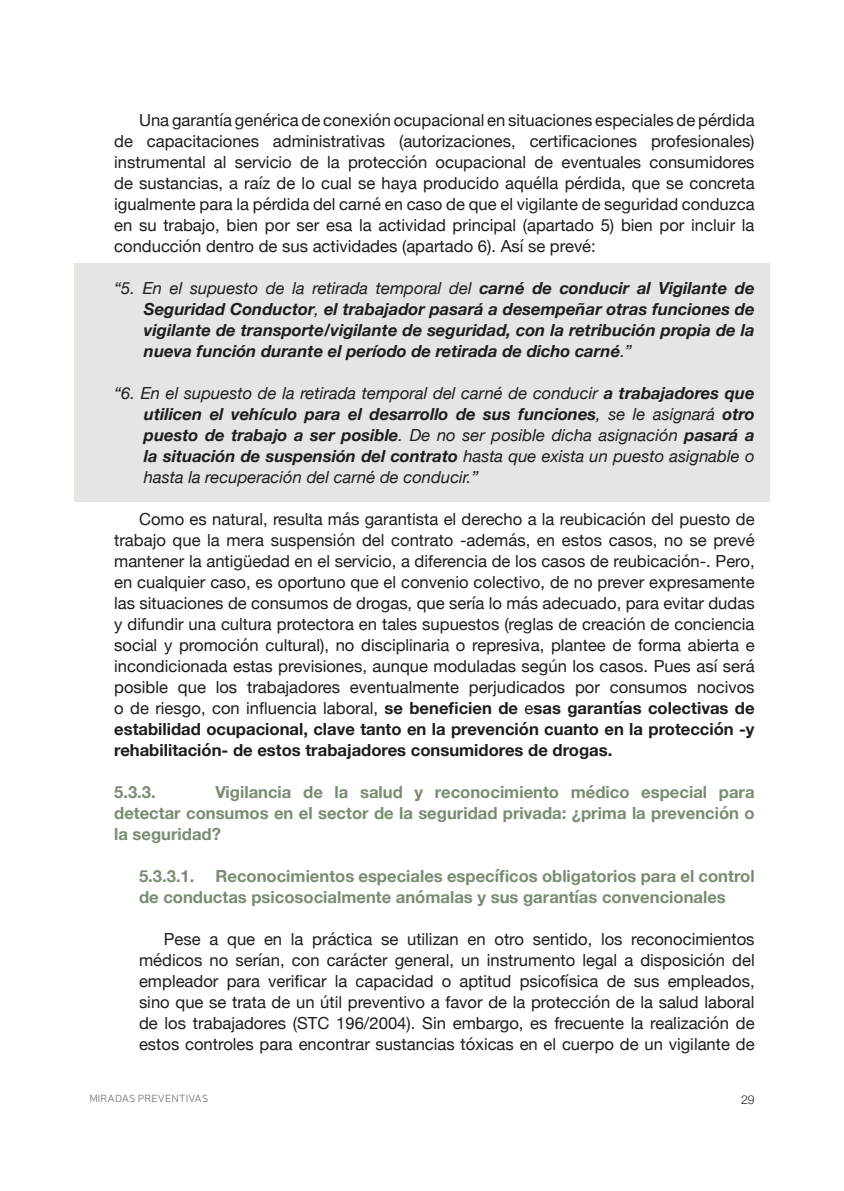
<style>
.page{position:relative;width:844px;height:1191px;background:#fff}
.page>*{position:absolute;margin:0;border:0;box-sizing:border-box;transform-origin:0 0}
.t1{font:16.62px/21px "Helvetica Neue";color:#1d1d1b;text-align:justify}
.t2{font:italic 16.62px/21px "Helvetica Neue";color:#1d1d1b;text-align:justify}
.t3{font:700 16.62px/21px "Helvetica Neue";color:#798c73;text-align:justify}
.t4{font:italic 700 16.62px/21px "Helvetica Neue";color:#1d1d1b;text-align:justify}
.t5{font:300 12.25px "Helvetica Neue";color:#1d1d1b}
.t6{font:300 10.5px "Neris";letter-spacing:.01em;color:#70706f}
.s1{font-weight:400}
.s2{font-weight:700}
</style>
<div class="page">
<div style="left:74px;top:263px;width:695px;height:112px;background:#e4e6e1"></div>
<div style="left:74px;top:368px;width:695px;height:133px;background:#e4e6e1"></div>
<p class="t1" style="left:114px;top:111px;width:641px;text-indent:25px">Una garantía genérica de conexión ocupacional en situaciones especiales de pérdida de capacitaciones administrativas (autorizaciones, certificaciones profesionales) instrumental al servicio de la protección ocupacional de eventuales consumidores de sustancias, a raíz de lo cual se haya producido aquélla pérdida, que se concreta igualmente para la pérdida del carné en caso de que el vigilante de seguridad conduzca en su trabajo, bien por ser esa la actividad principal (apartado 5) bien por incluir la conducción dentro de sus actividades (apartado 6). Así se prevé:</p>
<p class="t4" style="left:144px;top:278px;width:612px;text-indent:-30px"><span class="s1">“5. En el supuesto de la retirada temporal del</span> carné de conducir al Vigilante de Seguridad Conductor<span class="s1">,</span> el trabajador pasará a desempeñar otras funciones de vigilante de transporte/vigilante de seguridad, con la retribución propia de la nueva función durante el período de retirada de dicho carné<span class="s1">.”</span></p>
<p class="t2" style="left:144px;top:384px;width:612px;text-indent:-30px">“6. En el supuesto de la retirada temporal del carné de conducir <span class="s2">a trabajadores que utilicen el vehículo para el desarrollo de sus funciones</span>, se le asignará <span class="s2">otro puesto de trabajo a ser posible</span>. De no ser posible dicha asignación <span class="s2">pasará a la situación de suspensión del contrato</span> hasta que exista un puesto asignable o hasta la recuperación del carné de conducir.”</p>
<p class="t1" style="left:114px;top:509px;width:641px;text-indent:25px">Como es natural, resulta más garantista el derecho a la reubicación del puesto de trabajo que la mera suspensión del contrato -además, en estos casos, no se prevé mantener la antigüedad en el servicio, a diferencia de los casos de reubicación-. Pero, en cualquier caso, es oportuno que el convenio colectivo, de no prever expresamente las situaciones de consumos de drogas, que sería lo más adecuado, para evitar dudas y difundir una cultura protectora en tales supuestos (reglas de creación de conciencia social y promoción cultural), no disciplinaria o represiva, plantee de forma abierta e incondicionada estas previsiones, aunque moduladas según los casos. Pues así será posible que los trabajadores eventualmente perjudicados por consumos nocivos o de riesgo, con influencia laboral, <span class="s2">se beneficien de</span> e<span class="s2">sas garantías colectivas de estabilidad ocupacional, clave tanto en la prevención cuanto en la protección -y rehabilitación- de estos trabajadores consumidores de drogas.</span></p>
<p class="t3" style="left:114px;top:782px;width:43px">5.3.3.</p>
<p class="t3" style="left:114px;top:782px;width:641px;text-indent:101px">Vigilancia de la salud y reconocimiento médico especial para detectar consumos en el sector de la seguridad privada: ¿prima la prevención o la seguridad?</p>
<p class="t3" style="left:139px;top:866px;width:57px">5.3.3.1.</p>
<p class="t3" style="left:139px;top:866px;width:617px;text-indent:76px">Reconocimientos especiales específicos obligatorios para el control de conductas psicosocialmente anómalas y sus garantías convencionales</p>
<p class="t1" style="left:139px;top:929px;width:617px;text-indent:25px">Pese a que en la práctica se utilizan en otro sentido, los reconocimientos médicos no serían, con carácter general, un instrumento legal a disposición del empleador para verificar la capacidad o aptitud psicofísica de sus empleados, sino que se trata de un útil preventivo a favor de la protección de la salud laboral de los trabajadores (STC 196/2004). Sin embargo, es frecuente la realización de estos controles para encontrar sustancias tóxicas en el cuerpo de un vigilante de</p>
<p class="t6" style="left:89px;top:1091px;width:120px">MIRADAS PREVENTIVAS</p>
<p class="t5" style="left:740px;top:1089px;width:15px">29</p>
</div>
